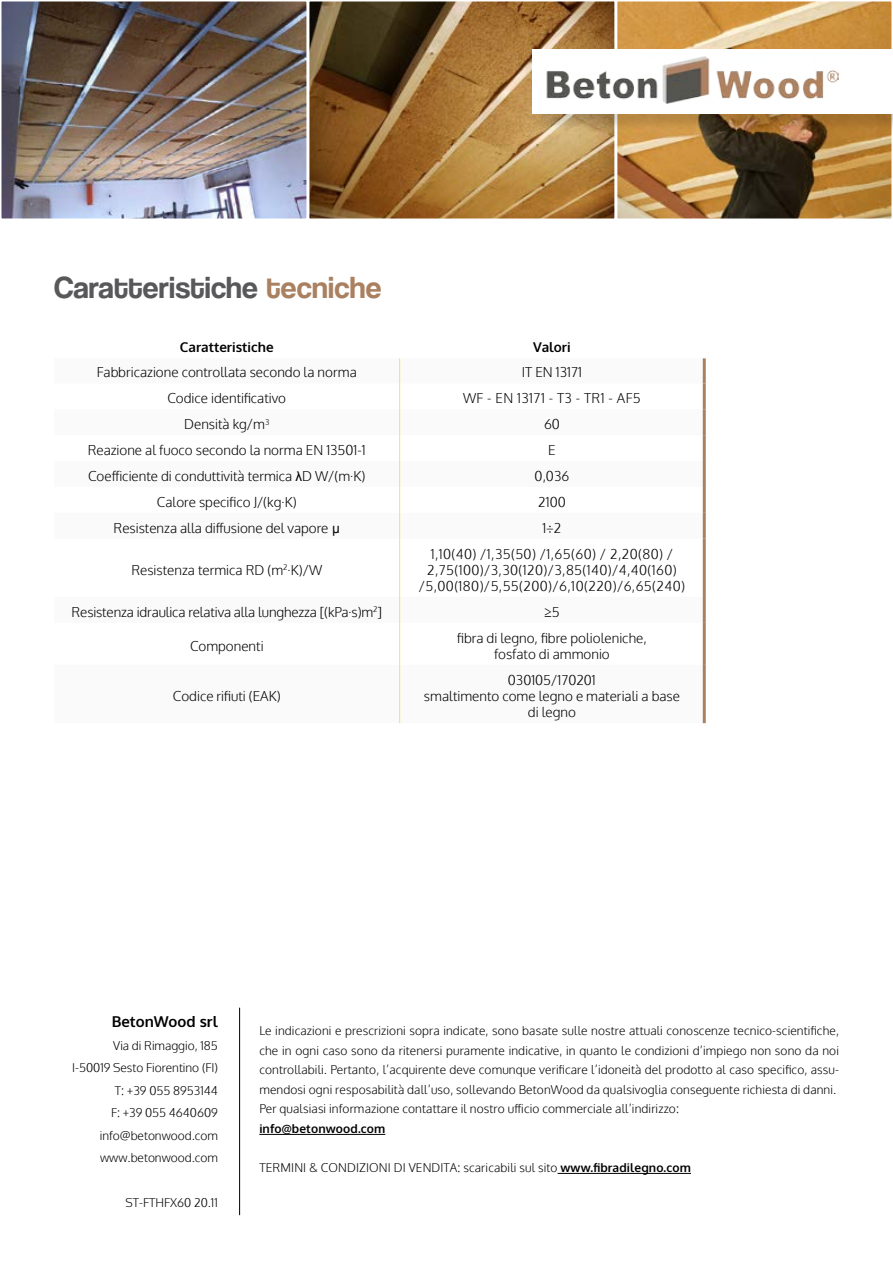
<style>
.page{position:relative;width:893px;height:1263px;background:#fff}
.page>*{position:absolute;margin:0;border:0;box-sizing:border-box;transform-origin:0 0}
.t1{font:31.5px "Coolvetica Rg";letter-spacing:.01em;color:#58585b}
.t2{font:700 15px "Oxygen";color:#000}
.t3{font:300 13.5px/16.2px "Oxygen";color:#000;text-align:center}
.t4{font:300 13.5px/16.2px "Oxygen";letter-spacing:.03em;color:#000;text-align:center}
.t5{font:700 13.5px "Oxygen";color:#000}
.t6{font:300 12px/22.5px "Oxygen";letter-spacing:.01em;color:#000;text-align:right}
.t7{font:700 12px "Oxygen";letter-spacing:.005em;color:#000}
.s1{color:#aa8160}
.s2{font-family:"Arial";font-weight:400}
.s3{font-weight:700}
</style>
<div class="page">
<img style="left:1px;top:1px;width:306px;height:218px">
<img style="left:617px;top:1px;width:275px;height:218px">
<img style="left:309px;top:1px;width:306px;height:218px">
<div style="left:535px;top:52px;width:358px;height:81px;background:#000;opacity:.15"></div>
<div style="left:533px;top:49px;width:360px;height:64px;background:#fff"></div>
<img style="left:546px;top:57px;width:293px;height:46px">
<hr style="left:703px;top:358px;width:3px;height:25px;background:#aa8160">
<hr style="left:703px;top:383px;width:3px;height:26px;background:#aa8160">
<hr style="left:703px;top:409px;width:3px;height:26px;background:#aa8160">
<hr style="left:703px;top:435px;width:3px;height:26px;background:#aa8160">
<hr style="left:703px;top:461px;width:3px;height:26px;background:#aa8160">
<hr style="left:703px;top:487px;width:3px;height:26px;background:#aa8160">
<hr style="left:703px;top:513px;width:3px;height:26px;background:#aa8160">
<hr style="left:703px;top:539px;width:3px;height:58px;background:#aa8160">
<hr style="left:703px;top:597px;width:3px;height:26px;background:#aa8160">
<hr style="left:703px;top:623px;width:3px;height:42px;background:#aa8160">
<hr style="left:703px;top:665px;width:3px;height:58px;background:#aa8160">
<svg style="left:399px;top:358px;width:1px;height:181px"></svg>
<hr style="left:399px;top:539px;width:1px;height:58px;background:#fee542">
<svg style="left:399px;top:597px;width:1px;height:26px"></svg>
<hr style="left:399px;top:623px;width:1px;height:42px;background:#fee542">
<hr style="left:399px;top:665px;width:1px;height:58px;background:#fee542">
<hr style="left:239px;top:1008px;width:1px;height:207px;background:#000">
<hr style="left:259px;top:1134px;width:126px;height:1px;background:#000">
<hr style="left:558px;top:1173px;width:133px;height:1px;background:#000">
<h1 class="t1" style="left:54px;top:269px;width:329px">Caratteristiche <span class="s1">tecniche</span></h1>
<p class="t5" style="left:180px;top:338px;width:95px">Caratteristiche</p>
<p class="t5" style="left:533px;top:338px;width:39px">Valori</p>
<p class="t3" style="left:97px;top:365px;width:261px">Fabbricazione controllata secondo la norma</p>
<p class="t3" style="left:522px;top:365px;width:62px">IT EN 13171</p>
<p class="t3" style="left:167px;top:391px;width:120px">Codice identificativo</p>
<p class="t4" style="left:463px;top:391px;width:179px">WF - EN 13171 - T3 - TR1 - AF5</p>
<p class="t3" style="left:184px;top:417px;width:87px">Densità kg/m<sup>3</sup></p>
<p class="t3" style="left:544px;top:417px;width:17px">60</p>
<p class="t3" style="left:88px;top:442px;width:280px">Reazione al fuoco secondo la norma EN 13501-1</p>
<p class="t3" style="left:548px;top:442px;width:9px">E</p>
<p class="t3" style="left:88px;top:468px;width:279px">Coefficiente di conduttività termica <span class="s2">λ</span>D W/(m·K)</p>
<p class="t3" style="left:535px;top:468px;width:36px">0,036</p>
<p class="t3" style="left:157px;top:494px;width:141px">Calore specifico J/(kg·K)</p>
<p class="t3" style="left:538px;top:494px;width:29px">2100</p>
<p class="t3" style="left:114px;top:520px;width:228px">Resistenza alla diffusione del vapore <span class="s2">μ</span></p>
<p class="t3" style="left:543px;top:520px;width:20px">1÷2</p>
<p class="t3" style="left:131px;top:562px;width:192px">Resistenza termica RD (m<sup>2</sup>·K)/W</p>
<p class="t4" style="left:419px;top:546px;width:268px">1,10(40) /1,35(50) /1,65(60) / 2,20(80) /<br>2,75(100)/3,30(120)/3,85(140)/4,40(160) /5,00(180)/5,55(200)/6,10(220)/6,65(240)</p>
<p class="t3" style="left:72px;top:604px;width:312px">Resistenza idraulica relativa alla lunghezza [(kPa·s)m<sup>2</sup>]</p>
<p class="t3" style="left:544px;top:604px;width:17px">≥5</p>
<p class="t3" style="left:190px;top:638px;width:75px">Componenti</p>
<p class="t3" style="left:457px;top:630px;width:191px">fibra di legno, fibre polioleniche, fosfato di ammonio</p>
<p class="t3" style="left:173px;top:688px;width:109px">Codice rifiuti (EAK)</p>
<p class="t3" style="left:424px;top:672px;width:257px">030105/170201<br>smaltimento come legno e materiali a base di legno</p>
<p class="t2" style="left:112px;top:1013px;width:108px">BetonWood srl</p>
<p class="t6" style="left:72px;top:1035px;width:147px">Via di Rimaggio, 185<br>I-50019 Sesto Fiorentino (FI)<br>T: +39 055 8953144<br>F: +39 055 4640609 info@betonwood.com www.betonwood.com</p>
<p class="t6" style="left:126px;top:1192px;width:94px">ST-FTHFX60 20.11</p>
<p class="t6" style="left:259px;top:1021px;width:581px;line-height:19.5px;text-align:left">Le indicazioni e prescrizioni sopra indicate, sono basate sulle nostre attuali conoscenze tecnico-scientifiche, che in ogni caso sono da ritenersi puramente indicative, in quanto le condizioni d’impiego non sono da noi controllabili. Pertanto, l’acquirente deve comunque verificare l’idoneità del prodotto al caso specifico, assu&shy;mendosi ogni resposabilità dall’uso, sollevando BetonWood da qualsivoglia conseguente richiesta di danni.<br>Per qualsiasi informazione contattare il nostro ufficio commerciale all’indirizzo:</p>
<p class="t7" style="left:259px;top:1121px;width:128px">info@betonwood.com</p>
<p class="t6" style="left:259px;top:1156px;width:433px">TERMINI &amp; CONDIZIONI DI VENDITA: scaricabili sul sito <span class="s3">www.fibradilegno.com</span></p>
</div>
